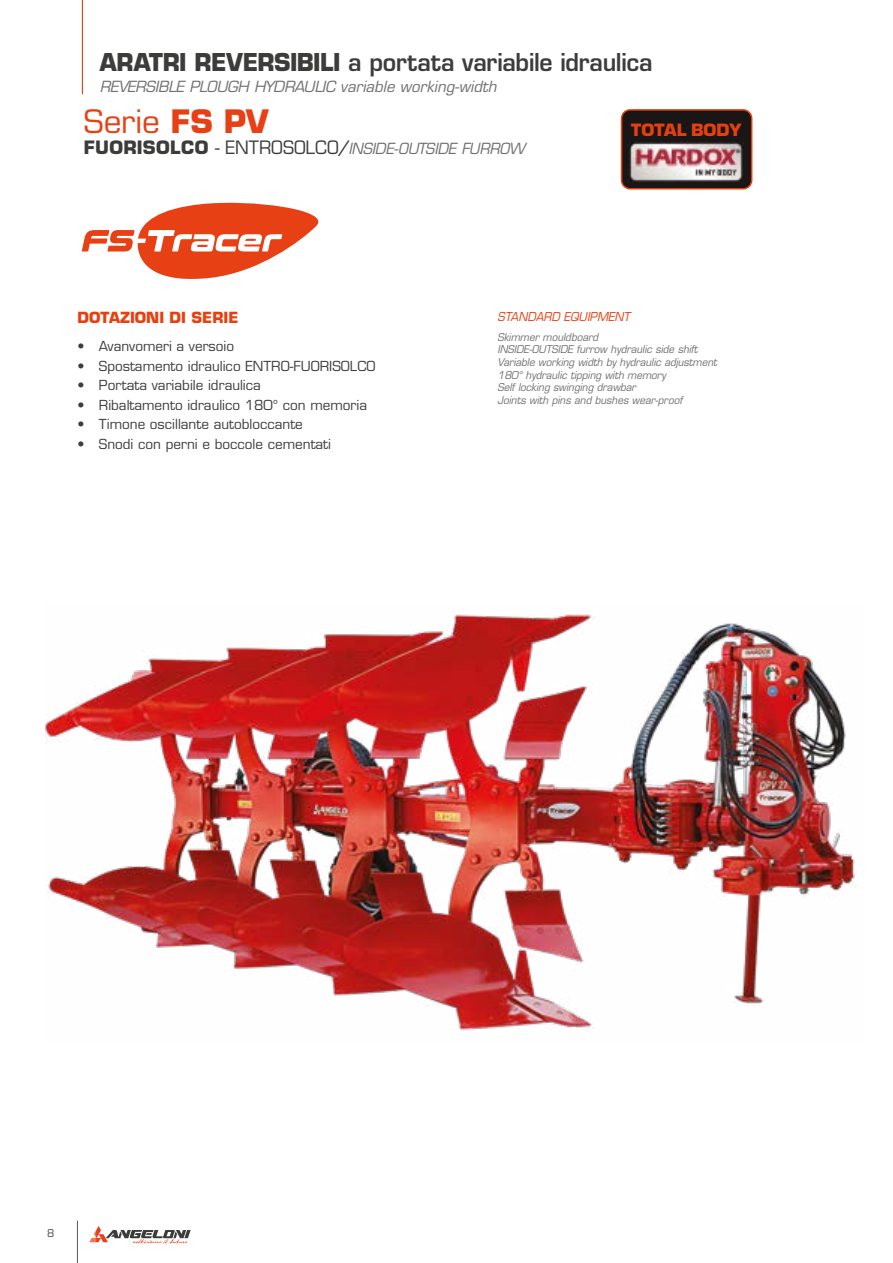
<style>
.page{position:relative;width:893px;height:1263px;background:#fff}
.page>*{position:absolute;margin:0;border:0;box-sizing:border-box;transform-origin:0 0}
.t1{font:31.5px "Eurostile LT Std";color:#e74015}
.t2{font:600 24px "Eurostile LT Std";letter-spacing:-.01em;color:#3c3c3b;scale:.96 1}
.t3{font:700 16.5px "Eurostile LT Std";color:#e74010}
.t4{font:italic 15px "Eurostile LT Std";letter-spacing:-.01em;color:#6f6f6f}
.t5{font:700 15px "Eurostile LT Std";color:#e74010}
.t6{font:13.5px "Eurostile LT Std";color:#3c3c3b}
.t7{font:italic 12px "Eurostile LT Std";color:#e74010;scale:.95 1}
.t8{font:italic 10.5px/12.6px "Eurostile LT Std";color:#6f6f6f;scale:.95 1}
.t9{font:10.5px "Eurostile LT Std";color:#4a4a49}
.s1{font-weight:700}
.s2{font-weight:700;font-style:normal;font-size:18px;color:#3c3c3b}
.s3{font-style:normal;font-size:18px;color:#3c3c3b}
</style>
<div class="page">
<svg style="left:89px;top:1226px;width:102px;height:18px"></svg>
<hr style="left:77px;top:1221px;width:1px;height:42px;background:#575756">
<hr style="left:82px;top:0;width:1px;height:94px;background:#e74015">
<div style="left:622px;top:110px;width:130px;height:79px;background:#1b1616;border-radius:9px"></div>
<div style="left:621px;top:109px;width:131px;height:80px;border:2px solid #e74010;border-radius:9px"></div>
<img style="left:629px;top:142px;width:115px;height:40px">
<svg style="left:82px;top:202px;width:237px;height:77px"></svg>
<img style="left:46px;top:614px;width:809px;height:417px">
<h2 class="t2" style="left:100px;top:47px;width:577px"><span class="s1">ARATRI REVERSIBILI</span> a portata variabile idraulica</h2>
<h3 class="t4" style="left:100px;top:77px;width:398px">REVERSIBLE PLOUGH HYDRAULIC variable working-width</h3>
<h1 class="t1" style="left:84px;top:102px;width:186px">Serie <span class="s1">FS PV</span></h1>
<h3 class="t4" style="left:84px;top:140px;width:443px"><span class="s2">FUORISOLCO</span> <span class="s3">- ENTROSOLCO/</span>INSIDE-OUTSIDE FURROW</h3>
<h3 class="t3" style="left:631px;top:119px;width:112px">TOTAL BODY</h3>
<h3 class="t5" style="left:78px;top:308px;width:162px">DOTAZIONI DI SERIE</h3>
<p class="t6" style="left:78px;top:338px;width:158px">• Avanvomeri a versoio</p>
<p class="t6" style="left:78px;top:358px;width:299px">• Spostamento idraulico ENTRO-FUORISOLCO</p>
<p class="t6" style="left:78px;top:377px;width:185px">• Portata variabile idraulica</p>
<p class="t6" style="left:78px;top:397px;width:291px">• Ribaltamento idraulico 180° con memoria</p>
<p class="t6" style="left:78px;top:416px;width:227px">• Timone oscillante autobloccante</p>
<p class="t6" style="left:78px;top:436px;width:255px">• Snodi con perni e boccole cementati</p>
<p class="t7" style="left:497px;top:309px;width:141px">STANDARD EQUIPMENT</p>
<p class="t8" style="left:497px;top:331px;width:232px">Skimmer mouldboard<br>INSIDE-OUTSIDE furrow hydraulic side shift Variable working width by hydraulic adjustment 180° hydraulic tipping with memory<br>Self locking swinging drawbar<br>Joints with pins and bushes wear-proof</p>
<p class="t9" style="left:47px;top:1226px;width:9px">8</p>
</div>
